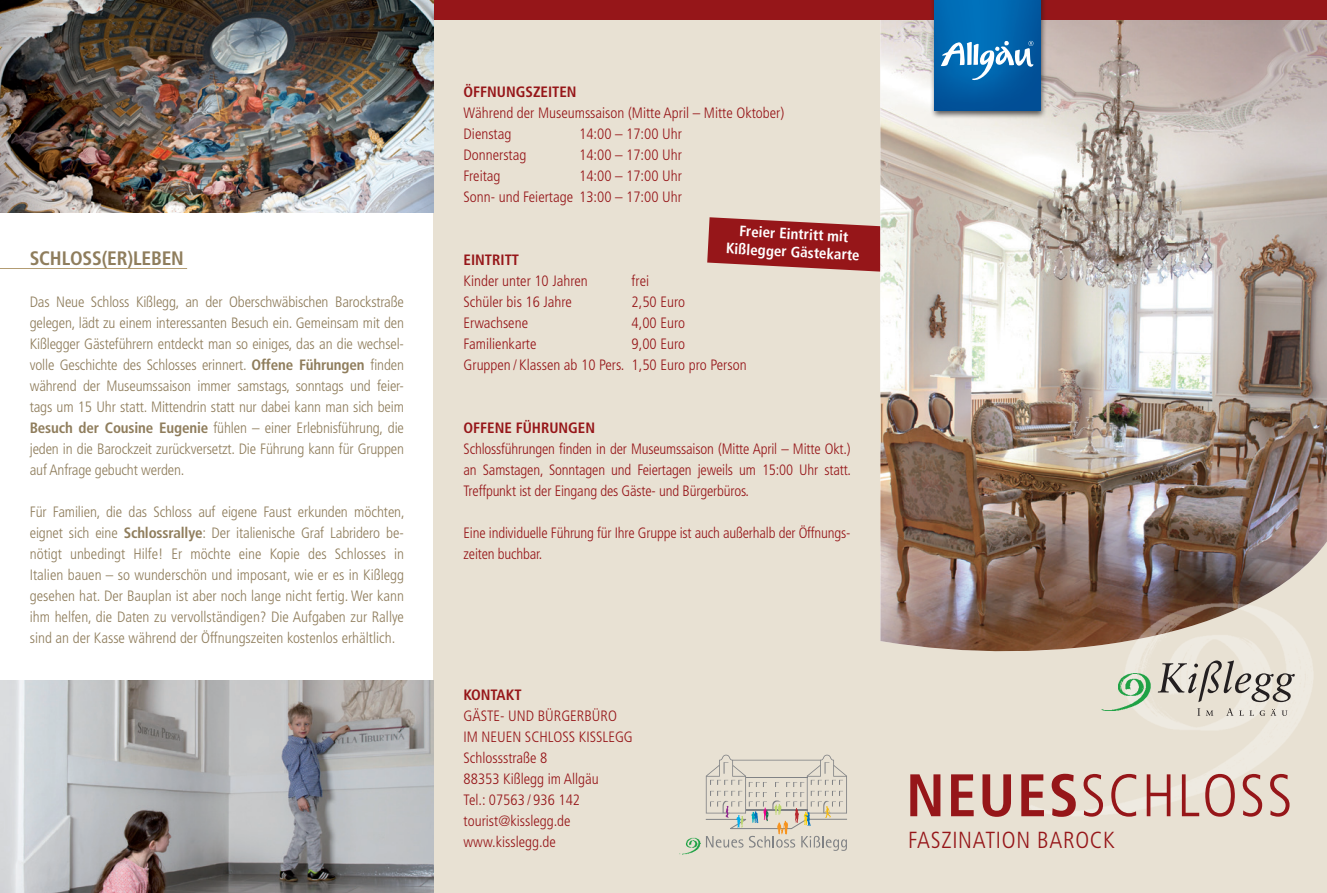
<style>
.page{position:relative;width:1327px;height:893px;background:#fff}
.page>*{position:absolute;margin:0;border:0;box-sizing:border-box;transform-origin:0 0}
.t1{font:300 condensed 60px "Frutiger";letter-spacing:.03em;color:#961619}
.t2{font:300 condensed 23.25px "Frutiger";letter-spacing:.03em;color:#961619}
.t3{font:700 condensed 19.5px "Frutiger";letter-spacing:-.01em;color:#8f7d5c}
.t4{font:300 condensed 15px/21px "Frutiger";letter-spacing:-.01em;color:#8f7d5c;text-align:justify}
.t5{font:300 condensed 15px/21px "Frutiger";color:#961619}
.t6{font:700 condensed 15px "Frutiger";color:#961619}
.t7{font:700 condensed 15px/18px "Frutiger";color:#fff;text-align:center}
.s1{font-weight:700}
</style>
<div class="page">
<div style="left:434px;top:0;width:893px;height:893px;background:#e8e1d3"></div>
<svg style="left:707px;top:217px;width:173px;height:55px"></svg>
<img style="left:880px;top:19px;width:447px;height:633px">
<img style="left:1027px;top:589px;width:300px;height:227px">
<svg style="left:1197px;top:708px;width:16px;height:8px"></svg>
<svg style="left:1226px;top:708px;width:7px;height:8px"></svg>
<svg style="left:1239px;top:710px;width:4px;height:6px"></svg>
<svg style="left:1249px;top:709px;width:38px;height:7px"></svg>
<img style="left:1101px;top:674px;width:51px;height:36px">
<svg style="left:1157px;top:660px;width:137px;height:42px"></svg>
<div style="left:434px;top:0;width:893px;height:19px;background:#961619"></div>
<div style="left:930px;top:0;width:117px;height:119px;background:#231f20;opacity:.75"></div>
<img style="left:934px;top:0;width:106px;height:111px">
<svg style="left:940px;top:41px;width:93px;height:39px;background:#4890c4"></svg>
<img style="left:679px;top:837px;width:21px;height:17px">
<svg style="left:705px;top:755px;width:142px;height:96px"></svg>
<img style="left:0;top:0;width:434px;height:213px">
<img style="left:0;top:680px;width:434px;height:213px">
<hr style="left:0;top:268px;width:187px;height:1px;background:#b39c72">
<h3 class="t3" style="left:30px;top:246px;width:156px">SCHLOSS(ER)LEBEN</h3>
<p class="t4" style="left:30px;top:291px;width:376px">Das Neue Schloss Kißlegg, an der Oberschwäbischen Barockstraße gelegen, lädt zu einem interessanten Besuch ein. Gemeinsam mit den Kißlegger Gästeführern entdeckt man so einiges, das an die wechsel&shy;volle Geschichte des Schlosses erinnert. <span class="s1">Offene Führungen</span> finden während der Museumssaison immer samstags, sonntags und feier&shy;tags um 15 Uhr statt. Mittendrin statt nur dabei kann man sich beim <span class="s1">Besuch der Cousine Eugenie</span> fühlen – einer Erlebnisführung, die jeden in die Barockzeit zurückversetzt. Die Führung kann für Gruppen auf Anfrage gebucht werden.</p>
<p class="t4" style="left:30px;top:501px;width:376px">Für Familien, die das Schloss auf eigene Faust erkunden möchten, eignet sich eine <span class="s1">Schlossrallye</span>: Der italienische Graf Labridero be&shy;nötigt unbedingt Hilfe! Er möchte eine Kopie des Schlosses in Italien bauen – so wunderschön und imposant, wie er es in Kißlegg gesehen hat. Der Bauplan ist aber noch lange nicht fertig. Wer kann ihm helfen, die Daten zu vervollständigen? Die Aufgaben zur Rallye sind an der Kasse während der Öffnungszeiten kostenlos erhältlich.</p>
<p class="t6" style="left:463px;top:83px;width:115px">ÖFFNUNGSZEITEN</p>
<p class="t5" style="left:463px;top:103px;width:322px">Während der Museumssaison (Mitte April – Mitte Oktober)<br>Dienstag</p>
<p class="t5" style="left:579px;top:124px;width:104px">14:00 – 17:00 Uhr</p>
<p class="t5" style="left:463px;top:145px;width:64px">Donnerstag</p>
<p class="t5" style="left:579px;top:145px;width:104px">14:00 – 17:00 Uhr</p>
<p class="t5" style="left:463px;top:166px;width:38px">Freitag</p>
<p class="t5" style="left:463px;top:166px;width:220px;text-align:right">14:00 – 17:00 Uhr<br>Sonn- und Feiertage 13:00 – 17:00 Uhr</p>
<p class="t7" style="left:727px;top:221px;width:135px;rotate:3deg">Freier Eintritt mit<br>Kißlegger Gästekarte</p>
<p class="t6" style="left:463px;top:251px;width:57px">EINTRITT</p>
<p class="t5" style="left:463px;top:271px;width:126px">Kinder unter 10 Jahren</p>
<p class="t5" style="left:631px;top:271px;width:19px">frei</p>
<p class="t5" style="left:463px;top:292px;width:110px">Schüler bis 16 Jahre</p>
<p class="t5" style="left:631px;top:292px;width:55px">2,50 Euro</p>
<p class="t5" style="left:463px;top:313px;width:66px">Erwachsene</p>
<p class="t5" style="left:631px;top:313px;width:55px">4,00 Euro</p>
<p class="t5" style="left:463px;top:334px;width:74px">Familienkarte</p>
<p class="t5" style="left:463px;top:334px;width:284px;text-indent:168px">9,00 Euro<br>Gruppen / Klassen ab 10 Pers. 1,50 Euro pro Person</p>
<p class="t6" style="left:463px;top:419px;width:133px">OFFENE FÜHRUNGEN</p>
<p class="t5" style="left:463px;top:439px;width:389px;text-align:justify">Schlossführungen finden in der Museumssaison (Mitte April – Mitte Okt.) an Samstagen, Sonntagen und Feiertagen jeweils um 15:00 Uhr statt.<br>Treffpunkt ist der Eingang des Gäste- und Bürgerbüros.</p>
<p class="t5" style="left:463px;top:523px;width:388px">Eine individuelle Führung für Ihre Gruppe ist auch außerhalb der Öffnungs&shy;zeiten buchbar.</p>
<p class="t6" style="left:463px;top:686px;width:60px">KONTAKT</p>
<p class="t5" style="left:463px;top:706px;width:171px">GÄSTE- UND BÜRGERBÜRO<br>IM NEUEN SCHLOSS KISSLEGG<br>Schlossstraße 8<br>88353 Kißlegg im Allgäu<br>Tel.: 07563 / 936 142 tourist@kisslegg.de www.kisslegg.de</p>
<h1 class="t1" style="left:906px;top:761px;width:388px"><span class="s1">NEUES</span>SCHLOSS</h1>
<h2 class="t2" style="left:908px;top:827px;width:208px">FASZINATION BAROCK</h2>
</div>
